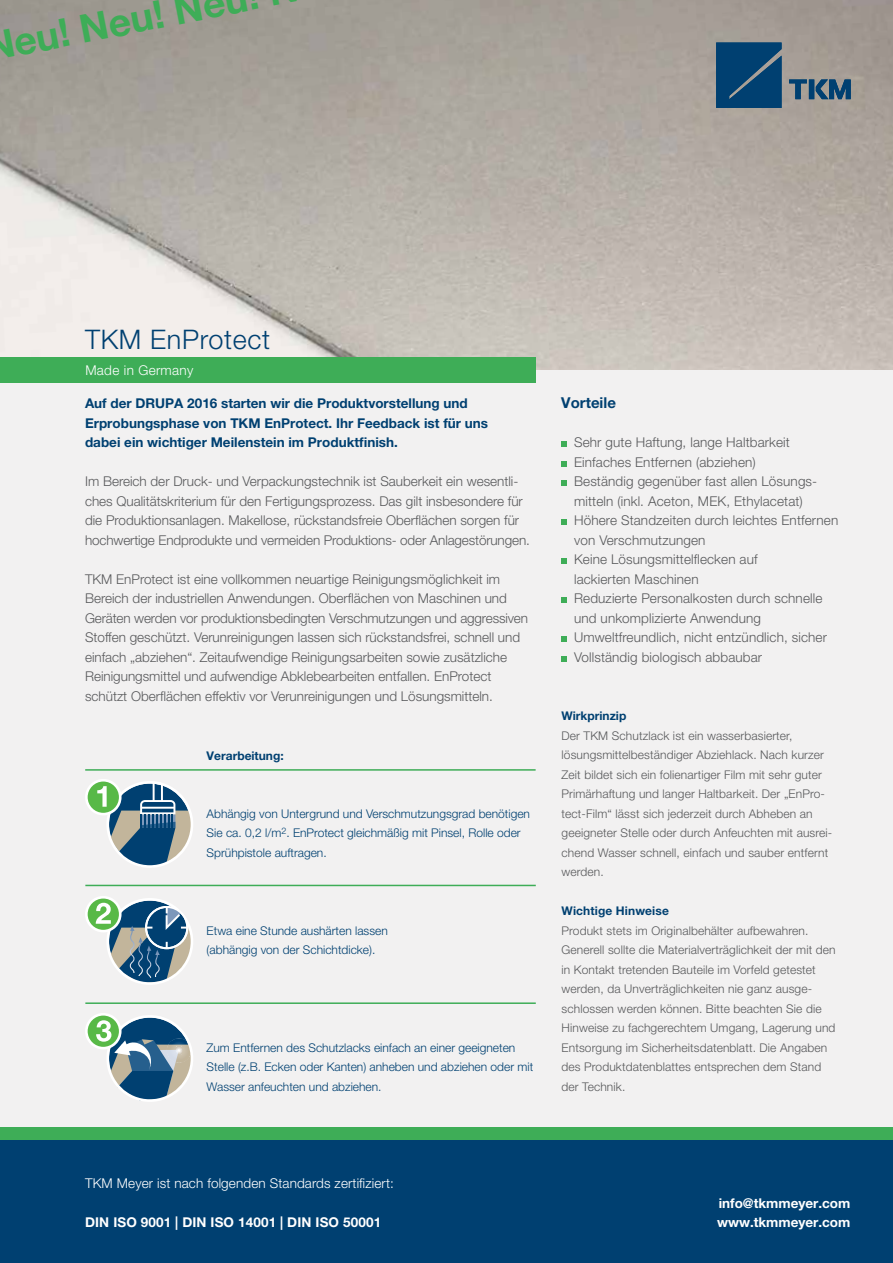
<style>
.page{position:relative;width:893px;height:1263px;background:#fff}
.page>*{position:absolute;margin:0;border:0;box-sizing:border-box;transform-origin:0 0}
.t1{font:700 39px "Helvetica Neue LT Pro";color:#3ead57}
.t2{font:300 27px "Helvetica Neue LT Pro";letter-spacing:.025em;color:#004071}
.t3{font:700 15px "Helvetica Neue LT Pro";color:#004071}
.t4{font:300 13.5px/19.5px "Helvetica Neue LT Pro";color:#58595b}
.t5{font:700 13.5px/19.5px "Helvetica Neue LT Pro";color:#004071}
.t6{font:700 13.5px/19.5px "Helvetica Neue LT Pro";letter-spacing:.005em;color:#fff}
.t7{font:300 13.5px "Helvetica Neue LT Pro";letter-spacing:.01em;color:#fff}
.t8{font:300 12px/19.5px "Helvetica Neue LT Pro";letter-spacing:.01em;color:#58595b}
.t9{font:300 12px/19.5px "Helvetica Neue LT Pro";color:#004071}
.t10{font:700 12px "Helvetica Neue LT Pro";color:#004071}
</style>
<div class="page">
<div style="left:0;top:1140px;width:893px;height:123px;background:#004071"></div>
<div style="left:0;top:1127px;width:893px;height:13px;background:#3ead57"></div>
<img style="left:0;top:0;width:893px;height:370px">
<svg style="left:561px;top:441px;width:6px;height:6px"></svg>
<svg style="left:561px;top:461px;width:6px;height:6px"></svg>
<svg style="left:561px;top:480px;width:6px;height:6px"></svg>
<svg style="left:561px;top:519px;width:6px;height:6px"></svg>
<svg style="left:561px;top:558px;width:6px;height:6px"></svg>
<svg style="left:561px;top:597px;width:6px;height:6px"></svg>
<svg style="left:561px;top:636px;width:6px;height:6px"></svg>
<svg style="left:561px;top:656px;width:6px;height:6px"></svg>
<div style="left:0;top:357px;width:536px;height:26px;background:#3ead57"></div>
<svg style="left:85px;top:779px;width:108px;height:89px"></svg>
<svg style="left:85px;top:896px;width:108px;height:89px"></svg>
<svg style="left:85px;top:1013px;width:108px;height:89px"></svg>
<hr style="left:85px;top:769px;width:451px;height:2px;background:#3ead57">
<hr style="left:85px;top:885px;width:451px;height:1px;background:#3ead57">
<hr style="left:85px;top:1002px;width:451px;height:2px;background:#3ead57">
<svg style="left:716px;top:43px;width:66px;height:65px"></svg>
<svg style="left:789px;top:80px;width:61px;height:19px"></svg>
<h1 class="t1" style="left:9px;top:19px;width:239px;rotate:-11deg">eu! Neu! Neu</h1>
<h2 class="t2" style="left:85px;top:323px;width:187px">TKM EnProtect</h2>
<p class="t7" style="left:85px;top:362px;width:110px">Made in Germany</p>
<p class="t5" style="left:85px;top:393px;width:405px">Auf der DRUPA 2016 starten wir die Produktvorstellung und<br>Erprobungsphase von TKM EnProtect. Ihr Feedback ist für uns dabei ein wichtiger Meilenstein im Produktfinish.</p>
<p class="t4" style="left:85px;top:471px;width:446px">Im Bereich der Druck- und Verpackungstechnik ist Sauberkeit ein wesentli&shy;ches Qualitätskriterium für den Fertigungsprozess. Das gilt insbesondere für die Produktionsanlagen. Makellose, rückstandsfreie Oberflächen sorgen für hochwertige Endprodukte und vermeiden Produktions- oder Anlagestörungen.</p>
<p class="t4" style="left:85px;top:569px;width:444px">TKM EnProtect ist eine vollkommen neuartige Reinigungsmöglichkeit im Bereich der industriellen Anwendungen. Oberflächen von Maschinen und Geräten werden vor produktionsbedingten Verschmutzungen und aggressiven Stoffen geschützt. Verunreinigungen lassen sich rückstandsfrei, schnell und einfach „abziehen“. Zeitaufwendige Reinigungsarbeiten sowie zusätzliche Reinigungsmittel und aufwendige Abklebearbeiten entfallen. EnProtect schützt Oberflächen effektiv vor Verunreinigungen und Lösungsmitteln.</p>
<p class="t10" style="left:207px;top:748px;width:79px">Verarbeitung:</p>
<p class="t9" style="left:207px;top:804px;width:325px">Abhängig von Untergrund und Verschmutzungsgrad benötigen<br>Sie ca. 0,2 l/m<sup>2</sup>. EnProtect gleichmäßig mit Pinsel, Rolle oder<br>Sprühpistole auftragen.</p>
<p class="t9" style="left:207px;top:921px;width:183px">Etwa eine Stunde aushärten lassen (abhängig von der Schichtdicke).</p>
<p class="t9" style="left:207px;top:1038px;width:328px">Zum Entfernen des Schutzlacks einfach an einer geeigneten<br>Stelle (z.B. Ecken oder Kanten) anheben und abziehen oder mit<br>Wasser anfeuchten und abziehen.</p>
<p class="t3" style="left:561px;top:394px;width:56px">Vorteile</p>
<p class="t4" style="left:574px;top:432px;width:266px">Sehr gute Haftung, lange Haltbarkeit Einfaches Entfernen (abziehen)<br>Beständig gegenüber fast allen Lösungs&shy;mitteln (inkl. Aceton, MEK, Ethylacetat)<br>Höhere Standzeiten durch leichtes Entfernen von Verschmutzungen<br>Keine Lösungsmittelflecken auf<br>lackierten Maschinen<br>Reduzierte Personalkosten durch schnelle und unkomplizierte Anwendung Umweltfreundlich, nicht entzündlich, sicher Vollständig biologisch abbaubar</p>
<p class="t10" style="left:562px;top:709px;width:66px">Wirkprinzip</p>
<p class="t8" style="left:562px;top:726px;width:272px">Der TKM Schutzlack ist ein wasserbasierter, lösungsmittelbeständiger Abziehlack. Nach kurzer Zeit bildet sich ein folienartiger Film mit sehr guter Primärhaftung und langer Haltbarkeit. Der „EnPro&shy;tect-Film“ lässt sich jederzeit durch Abheben an geeigneter Stelle oder durch Anfeuchten mit ausrei&shy;chend Wasser schnell, einfach und sauber entfernt werden.</p>
<p class="t10" style="left:562px;top:904px;width:109px">Wichtige Hinweise</p>
<p class="t8" style="left:562px;top:921px;width:276px">Produkt stets im Originalbehälter aufbewahren.<br>Generell sollte die Materialverträglichkeit der mit den in Kontakt tretenden Bauteile im Vorfeld getestet werden, da Unverträglichkeiten nie ganz ausge&shy;schlossen werden können. Bitte beachten Sie die Hinweise zu fachgerechtem Umgang, Lagerung und Entsorgung im Sicherheitsdatenblatt. Die Angaben des Produktdatenblattes entsprechen dem Stand der Technik.</p>
<p class="t7" style="left:85px;top:1175px;width:310px">TKM Meyer ist nach folgenden Standards zertifiziert:</p>
<p class="t6" style="left:85px;top:1212px;width:298px">DIN ISO 9001 | DIN ISO 14001 | DIN ISO 50001</p>
<p class="t6" style="left:717px;top:1193px;width:135px">info@tkmmeyer.com www.tkmmeyer.com</p>
</div>
